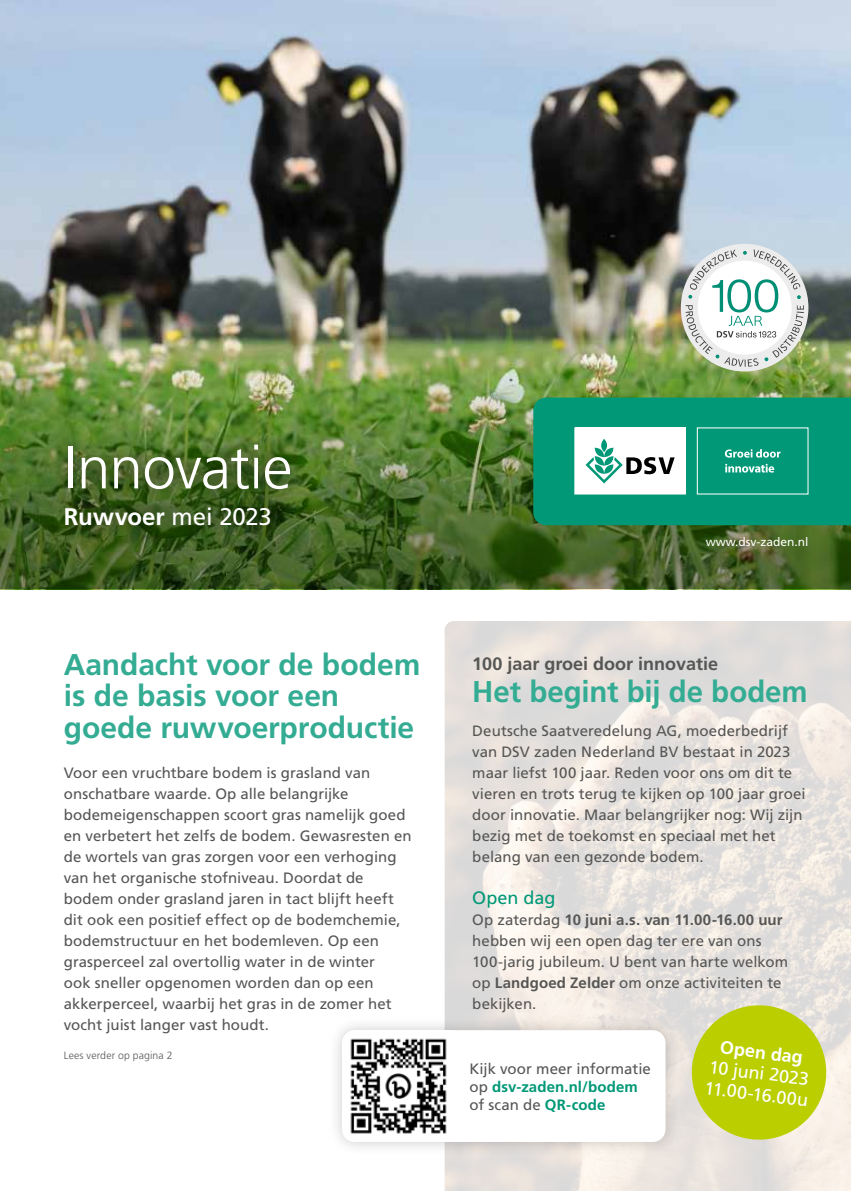
<style>
.page{position:relative;width:851px;height:1191px;background:#fff}
.page>*{position:absolute;margin:0;border:0;box-sizing:border-box;transform-origin:0 0}
.t1{font:300 60px "Frutiger LT Std";letter-spacing:-.01em;color:#fff}
.t2{font:700 30px/31.5px "Frutiger LT Std";letter-spacing:-.005em;color:#33ac93}
.t3{font:700 24px "Frutiger LT Std";letter-spacing:-.005em;color:#fff}
.t4{font:700 18px "Frutiger LT Std";color:#565655}
.t5{font:18px/21px "Frutiger LT Std";color:#fff}
.t6{font:700 18px "Frutiger LT Std";color:#fff}
.t7{font:18px "Frutiger LT Std";color:#009877}
.t8{font:15px/21px "Frutiger LT Std";letter-spacing:.005em;color:#565655}
.t9{font:12px "Frutiger LT Std";color:#fff}
.t10{font:300 10.5px "Frutiger LT Std";letter-spacing:.01em;color:#565655}
.s1{font-weight:400}
.s2{font-weight:700}
.s3{font-weight:700;color:#009877}
</style>
<div class="page">
<img style="left:444px;top:621px;width:406px;height:570px">
<svg style="left:687px;top:1001px;width:143px;height:142px;background:#c8d543"></svg>
<img style="left:0;top:0;width:850px;height:589px">
<div style="left:533px;top:397px;width:317px;height:128px;background:#009877"></div>
<div style="left:697px;top:428px;width:110px;height:66px;background:#009877"></div>
<div style="left:574px;top:428px;width:111px;height:66px;background:#fff"></div>
<div style="left:601px;top:439px;width:6px;height:13px;background:#009877;border-radius:50%"></div>
<svg style="left:585px;top:447px;width:89px;height:36px"></svg>
<svg style="left:724px;top:449px;width:56px;height:8px"></svg>
<svg style="left:725px;top:464px;width:49px;height:8px"></svg>
<svg style="left:44px;top:424px;width:269px;height:88px;background:#4e6f2a"></svg>
<svg style="left:42px;top:485px;width:250px;height:64px;background:#38551c"></svg>
<div style="left:680px;top:244px;width:128px;height:127px;background:#ececec;border-radius:50%"></div>
<svg style="left:685px;top:249px;width:118px;height:118px"></svg>
<div style="left:328px;top:1015px;width:351px;height:141px;background:#000;opacity:.2"></div>
<div style="left:342px;top:1030px;width:323px;height:112px;background:#fff;border-radius:13px"></div>
<img style="left:342px;top:1030px;width:105px;height:112px">
<h1 class="t1" style="left:64px;top:434px;width:230px">Innovatie</h1>
<h3 class="t3" style="left:64px;top:503px;width:210px">Ruwvoer <span class="s1">mei 2023</span></h3>
<h2 class="t2" style="left:64px;top:648px;width:358px">Aandacht voor de bodem is de basis voor een goede ruwvoerproductie</h2>
<p class="t8" style="left:64px;top:762px;width:349px">Voor een vruchtbare bodem is grasland van onschatbare waarde. Op alle belangrijke bodemeigenschappen scoort gras namelijk goed en verbetert het zelfs de bodem. Gewasresten en de wortels van gras zorgen voor een verhoging van het organische stofniveau. Doordat de bodem onder grasland jaren in tact blijft heeft dit ook een positief effect op de bodemchemie, bodemstructuur en het bodemleven. Op een grasperceel zal overtollig water in de winter<br>ook sneller opgenomen worden dan op een akkerperceel, waarbij het gras in de zomer het vocht juist langer vast houdt.</p>
<p class="t10" style="left:64px;top:1049px;width:110px">Lees verder op pagina 2</p>
<p class="t9" style="left:705px;top:535px;width:104px">www.dsv-zaden.nl</p>
<p class="t4" style="left:472px;top:653px;width:247px">100 jaar groei door innovatie</p>
<h2 class="t2" style="left:472px;top:676px;width:337px">Het begint bij de bodem</h2>
<p class="t8" style="left:472px;top:720px;width:335px">Deutsche Saatveredelung AG, moederbedrijf van DSV zaden Nederland BV bestaat in 2023 maar liefst 100 jaar. Reden voor ons om dit te vieren en trots terug te kijken op 100 jaar groei door innovatie. Maar belangrijker nog: Wij zijn bezig met de toekomst en speciaal met het belang van een gezonde bodem.</p>
<p class="t7" style="left:472px;top:887px;width:84px">Open dag</p>
<p class="t8" style="left:472px;top:909px;width:317px">Op zaterdag <span class="s2">10 juni a.s. van 11.00-16.00 uur </span>hebben wij een open dag ter ere van ons 100-jarig jubileum. U bent van harte welkom op <span class="s2">Landgoed Zelder</span> om onze activiteiten te bekijken.</p>
<p class="t8" style="left:469px;top:1059px;width:183px;line-height:18px">Kijk voor meer informatie op <span class="s3">dsv-zaden.nl/bodem </span>of scan de <span class="s3">QR-code</span></p>
<p class="t6" style="left:721px;top:1036px;width:85px;rotate:7deg">Open dag</p>
<p class="t5" style="left:708px;top:1056px;width:106px;rotate:7deg">10 juni 2023<br>11.00-16.00u</p>
</div>
